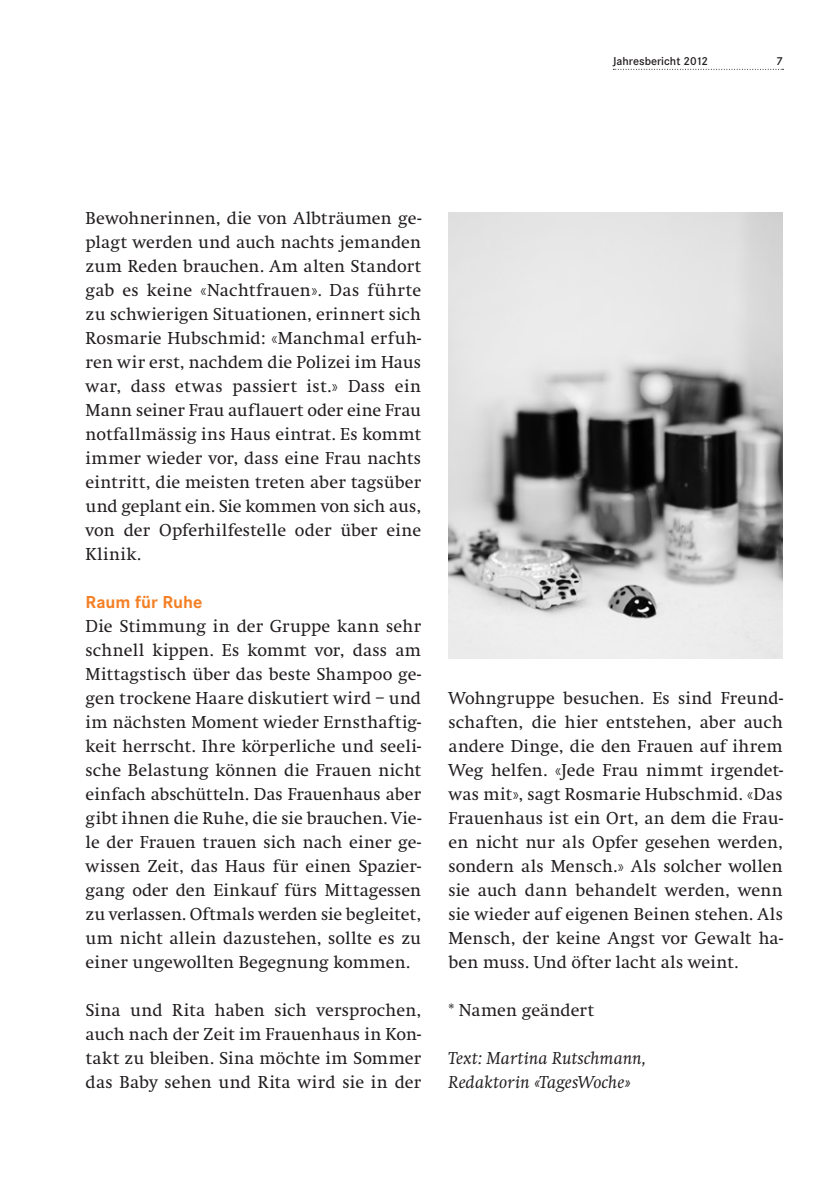
<style>
.page{position:relative;width:840px;height:1190px;background:#fff}
.page>*{position:absolute;margin:0;border:0;box-sizing:border-box;transform-origin:0 0}
.t1{font:18px/24px "Swift";letter-spacing:.01em;color:#231f20;text-align:justify}
.t2{font:italic 18px/24px "Swift";color:#231f20}
.t3{font:700 18px "Corporate S";color:#f48026}
.t4{font:600 12px "Corporate S";color:#231f20}
</style>
<div class="page">
<svg style="left:613px;top:69px;width:171px;height:1px"></svg>
<img style="left:448px;top:213px;width:335px;height:445px">
<p class="t4" style="left:613px;top:57px;width:97px">Jahresbericht 2012</p>
<p class="t4" style="left:776px;top:57px;width:8px">7</p>
<p class="t1" style="left:86px;top:208px;width:337px">Bewohnerinnen, die von Albträumen ge&shy;plagt werden und auch nachts jemanden zum Reden brauchen. Am alten Standort gab es keine «Nachtfrauen». Das führte zu schwierigen Situationen, erinnert sich Rosmarie Hubschmid: «Manchmal erfuh&shy;ren wir erst, nachdem die Polizei im Haus war, dass etwas passiert ist.» Dass ein Mann seiner Frau auflauert oder eine Frau notfallmässig ins Haus eintrat. Es kommt immer wieder vor, dass eine Frau nachts eintritt, die meisten treten aber tagsüber und geplant ein. Sie kommen von sich aus, von der Opferhilfestelle oder über eine Klinik.</p>
<p class="t3" style="left:86px;top:596px;width:118px">Raum für Ruhe</p>
<p class="t1" style="left:86px;top:616px;width:337px">Die Stimmung in der Gruppe kann sehr schnell kippen. Es kommt vor, dass am Mittagstisch über das beste Shampoo ge&shy;gen trockene Haare diskutiert wird – und im nächsten Moment wieder Ernsthaftig&shy;keit herrscht. Ihre körperliche und seeli&shy;sche Belastung können die Frauen nicht einfach abschütteln. Das Frauenhaus aber gibt ihnen die Ruhe, die sie brauchen. Vie&shy;le der Frauen trauen sich nach einer ge&shy;wissen Zeit, das Haus für einen Spazier&shy;gang oder den Einkauf fürs Mittag essen zu verlassen. Oftmals werden sie begleitet, um nicht allein dazustehen, sollte es zu einer ungewollten Begegnung kommen.</p>
<p class="t1" style="left:86px;top:1000px;width:337px">Sina und Rita haben sich versprochen, auch nach der Zeit im Frauenhaus in Kon&shy;takt zu bleiben. Sina möchte im Sommer das Baby sehen und Rita wird sie in der</p>
<p class="t1" style="left:448px;top:688px;width:336px">Wohngruppe besuchen. Es sind Freund&shy;schaften, die hier entstehen, aber auch andere Dinge, die den Frauen auf ihrem Weg helfen. «Jede Frau nimmt irgendet&shy;was mit», sagt Rosmarie Hubschmid. «Das Frauenhaus ist ein Ort, an dem die Frau&shy;en nicht nur als Opfer gesehen werden, sondern als Mensch.» Als solcher wollen sie auch dann behandelt werden, wenn sie wieder auf eigenen Beinen stehen. Als Mensch, der keine Angst vor Gewalt ha&shy;ben muss. Und öfter lacht als weint.</p>
<p class="t1" style="left:448px;top:1000px;width:147px">* Namen geändert</p>
<p class="t2" style="left:448px;top:1048px;width:199px">Text: Martina Rutschmann,<br>Redaktorin «TagesWoche»</p>
</div>
